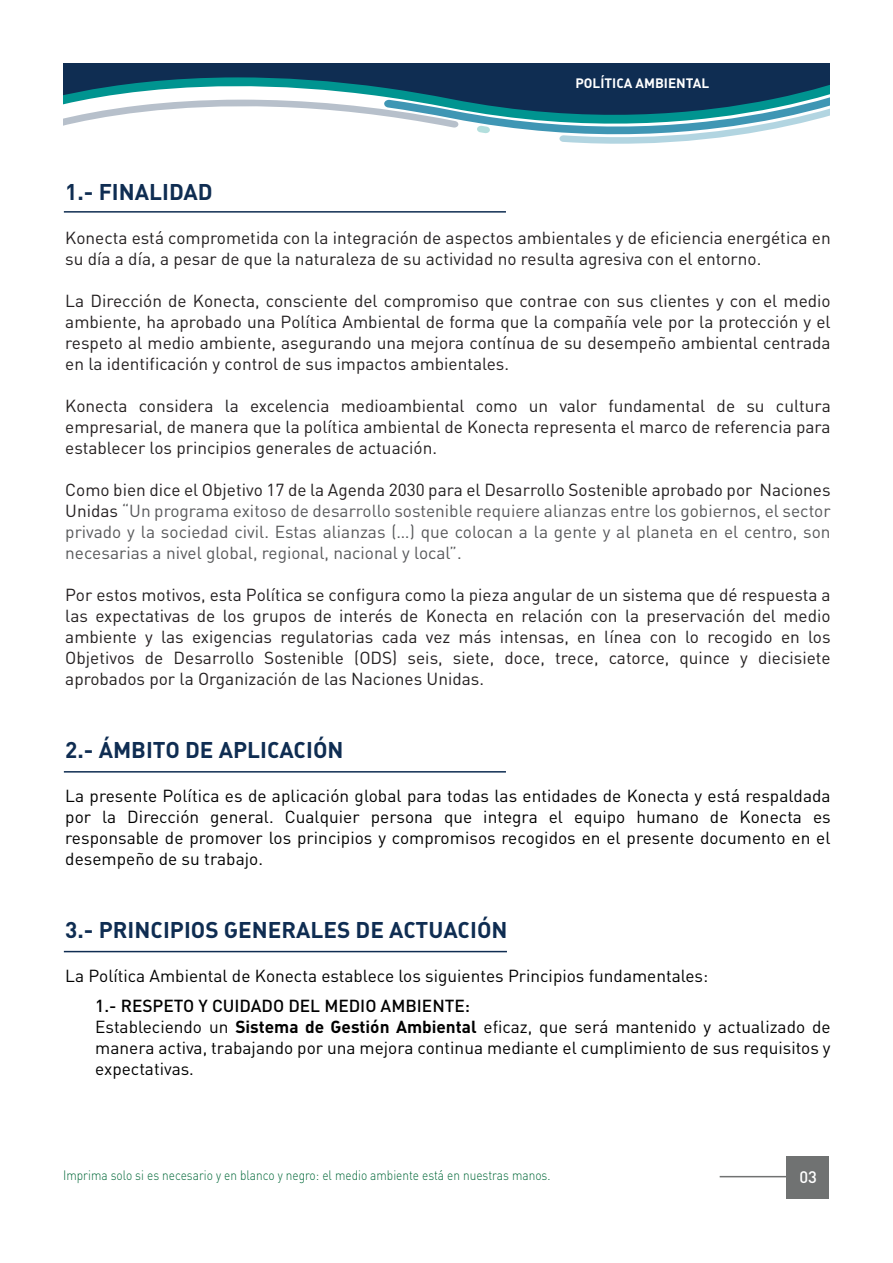
<style>
.page{position:relative;width:893px;height:1263px;background:#fff}
.page>*{position:absolute;margin:0;border:0;box-sizing:border-box;transform-origin:0 0}
.t1{font:700 22.5px "DIN";color:#0f2d52}
.t2{font:17.25px/21px "DIN";color:#231f20;text-align:justify}
.t3{font:17.25px/21px "DIN";color:#000;text-align:justify}
.t4{font:17.25px/21px "DIN";color:#58595b;text-align:justify}
.t5{font:500 16.5px "DIN";color:#fff}
.t6{font:300 13.5px "DIN";color:#006838;scale:.88 1}
.t7{font:700 13.5px "DIN";color:#fff}
.s1{color:#231f20}
.s2{font-weight:500}
.s3{font-weight:700}
</style>
<div class="page">
<div style="left:64px;top:64px;width:765px;height:7px;background:#0f2d52"></div>
<svg style="left:64px;top:71px;width:765px;height:73px"></svg>
<hr style="left:64px;top:211px;width:442px;height:2px;background:#0f2d52">
<hr style="left:64px;top:951px;width:443px;height:1px;background:#0f2d52">
<div style="left:786px;top:1156px;width:43px;height:42px;background:#707272"></div>
<hr style="left:720px;top:1176px;width:66px;height:1px;background:#707272">
<hr style="left:64px;top:771px;width:442px;height:1px;background:#0f2d52">
<p class="t7" style="left:575px;top:74px;width:135px">POLÍTICA AMBIENTAL</p>
<h1 class="t1" style="left:65px;top:177px;width:149px">1.- FINALIDAD</h1>
<p class="t2" style="left:65px;top:227px;width:767px">Konecta está comprometida con la integración de aspectos ambientales y de eficiencia energética en su día a día, a pesar de que la naturaleza de su actividad no resulta agresiva con el entorno.</p>
<p class="t2" style="left:65px;top:290px;width:767px">La Dirección de Konecta, consciente del compromiso que contrae con sus clientes y con el medio ambiente, ha aprobado una Política Ambiental de forma que la compañía vele por la protección y el respeto al medio ambiente, asegurando una mejora contínua de su desempeño ambiental centrada en la identificación y control de sus impactos ambientales.</p>
<p class="t2" style="left:65px;top:395px;width:767px">Konecta considera la excelencia medioambiental como un valor fundamental de su cultura empresarial, de manera que la política ambiental de Konecta representa el marco de referencia para establecer los principios generales de actuación.</p>
<p class="t4" style="left:65px;top:479px;width:767px"><span class="s1">Como bien dice el Objetivo 17 de la Agenda 2030 para el Desarrollo Sostenible aprobado por Naciones Unidas</span> “Un programa exitoso de desarrollo sostenible requiere alianzas entre los gobiernos, el sector privado y la sociedad civil. Estas alianzas (…) que colocan a la gente y al planeta en el centro, son necesarias a nivel global, regional, nacional y local”.</p>
<p class="t2" style="left:65px;top:584px;width:767px">Por estos motivos, esta Política se configura como la pieza angular de un sistema que dé respuesta a las expectativas de los grupos de interés de Konecta en relación con la preservación del medio ambiente y las exigencias regulatorias cada vez más intensas, en línea con lo recogido en los Objetivos de Desarrollo Sostenible (ODS) seis, siete, doce, trece, catorce, quince y diecisiete aprobados por la Organización de las Naciones Unidas.</p>
<h1 class="t1" style="left:65px;top:735px;width:280px">2.- ÁMBITO DE APLICACIÓN</h1>
<p class="t3" style="left:65px;top:785px;width:767px">La presente Política es de aplicación global para todas las entidades de Konecta y está respaldada por la Dirección general. Cualquier persona que integra el equipo humano de Konecta es responsable de promover los principios y compromisos recogidos en el presente documento en el desempeño de su trabajo.</p>
<h1 class="t1" style="left:65px;top:915px;width:444px">3.- PRINCIPIOS GENERALES DE ACTUACIÓN</h1>
<p class="t3" style="left:65px;top:965px;width:644px">La Política Ambiental de Konecta establece los siguientes Principios fundamentales:</p>
<p class="t3" style="left:95px;top:995px;width:737px;text-align:left"><span class="s2">1.- RESPETO Y CUIDADO DEL MEDIO AMBIENTE:<br></span>Estableciendo un <span class="s3">Sistema de Gestión Ambiental</span> eficaz, que será mantenido y actualizado de manera activa, trabajando por una mejora continua mediante el cumplimiento de sus requisitos y expectativas.</p>
<p class="t6" style="left:63px;top:1167px;width:555px">Imprima solo si es necesario y en blanco y negro: el medio ambiente está en nuestras manos.</p>
<p class="t5" style="left:799px;top:1166px;width:19px">03</p>
</div>
